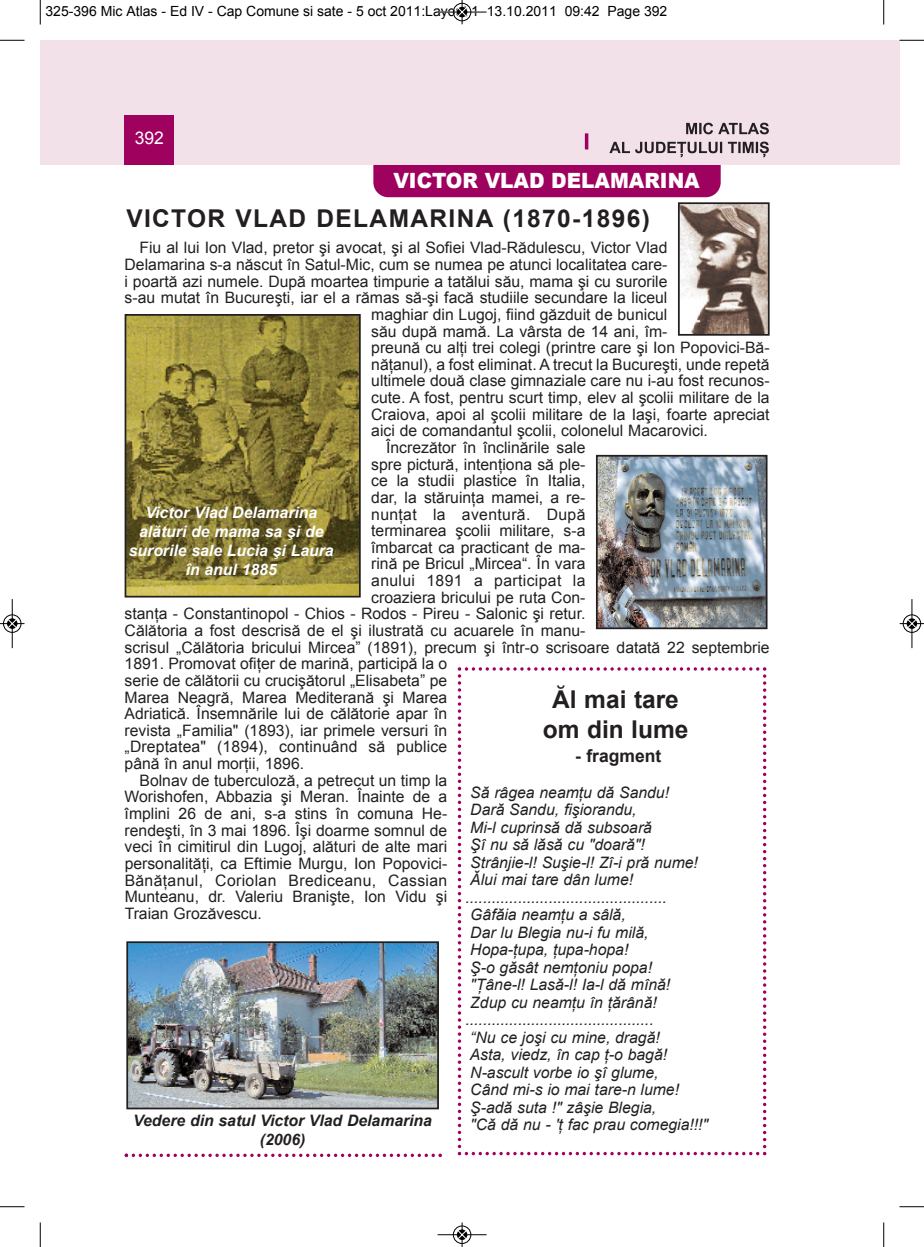
<style>
.page{position:relative;width:924px;height:1247px;background:#fff}
.page>*{position:absolute;margin:0;border:0;box-sizing:border-box;transform-origin:0 0}
.t1{font:700 24.5px "Arial";letter-spacing:.055em;color:#231f20}
.t2{font:700 24.5px/29.4px "Arial";color:#231f20;text-align:center}
.t3{font:900 21px "Arial";color:#fff;scale:.95 1}
.t4{font:700 17.5px "Arial";color:#231f20}
.t5{font:17.5px "Arial";color:#fff}
.t6{font:15.75px "Arial";color:#231f20}
.t7{font:italic 15.75px "Arial";color:#231f20}
.t8{font:15.75px "Arial";letter-spacing:.02em;color:#231f20}
.t9{font:italic 700 15.75px/18.9px "Arial";color:#fff;text-align:center}
.t10{font:italic 700 15.75px/18.9px "Arial";color:#231f20;text-align:center}
.t11{font:14px "Arial";color:#000}
</style>
<div class="page">
<div style="left:884px;top:40px;width:15px;height:124px;background:#f3e1e9"></div>
<div style="left:373px;top:134px;width:348px;height:63px;background:#9e015e;border-radius:15px"></div>
<div style="left:40px;top:40px;width:844px;height:124px;background:#f3e1e9"></div>
<div style="left:125px;top:115px;width:49px;height:49px;background:#9e015e"></div>
<hr style="left:585px;top:133px;width:3px;height:16px;background:#9e015e">
<svg style="left:686px;top:123px;width:83px;height:11px"></svg>
<svg style="left:609px;top:142px;width:160px;height:15px"></svg>
<img style="left:681px;top:205px;width:85px;height:127px">
<div style="left:678px;top:202px;width:91px;height:133px;border:2px solid #231f20"></div>
<img style="left:129px;top:944px;width:307px;height:162px">
<div style="left:126px;top:941px;width:313px;height:168px;border:2px solid #231f20"></div>
<img style="left:599px;top:458px;width:165px;height:168px">
<div style="left:596px;top:455px;width:171px;height:174px;border:2px solid #231f20"></div>
<svg style="left:458px;top:667px;width:308px;height:488px"></svg>
<svg style="left:125px;top:1153px;width:317px;height:3px"></svg>
<img style="left:128px;top:317px;width:230px;height:277px">
<div style="left:125px;top:314px;width:236px;height:283px;border:2px solid #231f20"></div>
<svg style="left:40px;top:0;width:1px;height:24px"></svg>
<svg style="left:0;top:40px;width:24px;height:1px"></svg>
<svg style="left:883px;top:0;width:1px;height:24px"></svg>
<svg style="left:899px;top:40px;width:25px;height:1px"></svg>
<svg style="left:40px;top:1222px;width:1px;height:24px"></svg>
<svg style="left:0;top:1206px;width:24px;height:1px"></svg>
<svg style="left:883px;top:1222px;width:1px;height:24px"></svg>
<svg style="left:899px;top:1206px;width:25px;height:1px"></svg>
<hr style="left:438px;top:12px;width:48px;height:1px;background:#000">
<div style="left:453px;top:3px;width:18px;height:18px;border:1px solid #000;border-radius:50%"></div>
<svg style="left:458px;top:0;width:8px;height:24px"></svg>
<hr style="left:438px;top:1234px;width:48px;height:1px;background:#000">
<div style="left:453px;top:1225px;width:18px;height:18px;border:1px solid #000;border-radius:50%"></div>
<svg style="left:458px;top:1222px;width:8px;height:24px"></svg>
<div style="left:3px;top:614px;width:19px;height:19px;border:1px solid #fff;border-radius:50%"></div>
<hr style="left:12px;top:599px;width:1px;height:49px;background:#000">
<div style="left:3px;top:614px;width:18px;height:18px;border:1px solid #000;border-radius:50%"></div>
<svg style="left:0;top:619px;width:24px;height:9px"></svg>
<div style="left:902px;top:614px;width:19px;height:19px;border:1px solid #fff;border-radius:50%"></div>
<hr style="left:911px;top:599px;width:1px;height:49px;background:#000">
<div style="left:903px;top:614px;width:18px;height:18px;border:1px solid #000;border-radius:50%"></div>
<svg style="left:900px;top:619px;width:24px;height:9px"></svg>
<p class="t11" style="left:46px;top:3px;width:623px">325-396 Mic Atlas - Ed IV - Cap Comune si sate - 5 oct 2011:Layout 1 13.10.2011 09:42 Page 392</p>
<p class="t5" style="left:135px;top:128px;width:31px">392</p>
<h2 class="t3" style="left:393px;top:165px;width:324px">VICTOR VLAD DELAMARINA</h2>
<h1 class="t1" style="left:126px;top:204px;width:525px">VICTOR VLAD DELAMARINA (1870-1896)</h1>
<p class="t6" style="left:139px;top:239px;width:529px">Fiu al lui Ion Vlad, pretor şi avocat, şi al Sofiei Vlad-Rădulescu, Victor Vlad</p>
<p class="t6" style="left:125px;top:256px;width:544px">Delamarina s-a născut în Satul-Mic, cum se numea pe atunci localitatea care-</p>
<p class="t6" style="left:125px;top:272px;width:544px">i poartă azi numele. După moartea timpurie a tatălui său, mama şi cu surorile</p>
<p class="t6" style="left:125px;top:289px;width:544px">s-au mutat în Bucureşti, iar el a rămas să-şi facă studiile secundare la liceul</p>
<p class="t6" style="left:371px;top:305px;width:298px">maghiar din Lugoj, fiind găzduit de bunicul</p>
<p class="t6" style="left:371px;top:322px;width:298px">său după mamă. La vârsta de 14 ani, îm-</p>
<p class="t6" style="left:371px;top:339px;width:400px">preună cu alţi trei colegi (printre care şi Ion Popovici-Bă-</p>
<p class="t6" style="left:371px;top:355px;width:400px">năţanul), a fost eliminat. A trecut la Bucureşti, unde repetă</p>
<p class="t6" style="left:371px;top:372px;width:400px">ultimele două clase gimnaziale care nu i-au fost recunos-</p>
<p class="t6" style="left:371px;top:389px;width:400px">cute. A fost, pentru scurt timp, elev al şcolii militare de la</p>
<p class="t6" style="left:371px;top:405px;width:400px">Craiova, apoi al şcolii militare de la Iaşi, foarte apreciat</p>
<p class="t6" style="left:371px;top:422px;width:338px">aici de comandantul şcolii, colonelul Macarovici.</p>
<p class="t6" style="left:386px;top:438px;width:201px">Încrezător în înclinările sale</p>
<p class="t6" style="left:371px;top:455px;width:216px">spre pictură, intenţiona să ple-</p>
<p class="t6" style="left:371px;top:472px;width:216px">ce la studii plastice în Italia,</p>
<p class="t6" style="left:371px;top:488px;width:216px">dar, la stăruinţa mamei, a re-</p>
<p class="t8" style="left:371px;top:505px;width:216px">nunţat la aventură. După</p>
<p class="t6" style="left:371px;top:522px;width:216px">terminarea şcolii militare, s-a</p>
<p class="t6" style="left:371px;top:538px;width:216px">îmbarcat ca practicant de ma-</p>
<p class="t6" style="left:371px;top:555px;width:216px">rină pe Bricul „Mircea“. În vara</p>
<p class="t8" style="left:371px;top:571px;width:216px">anului 1891 a participat la</p>
<p class="t6" style="left:371px;top:588px;width:216px">croaziera bricului pe ruta Con-</p>
<p class="t6" style="left:125px;top:605px;width:462px">stanţa - Constantinopol - Chios - Rodos - Pireu - Salonic şi retur.</p>
<p class="t6" style="left:125px;top:621px;width:462px">Călătoria a fost descrisă de el şi ilustrată cu acuarele în manu-</p>
<p class="t6" style="left:125px;top:638px;width:646px">scrisul „Călătoria bricului Mircea” (1891), precum şi într-o scrisoare datată 22 septembrie</p>
<p class="t6" style="left:125px;top:655px;width:324px">1891. Promovat ofiţer de marină, participă la o</p>
<p class="t6" style="left:125px;top:671px;width:324px">serie de călătorii cu crucişătorul „Elisabeta” pe</p>
<p class="t6" style="left:125px;top:688px;width:324px">Marea Neagră, Marea Mediterană şi Marea</p>
<p class="t6" style="left:125px;top:704px;width:324px">Adriatică. Însemnările lui de călătorie apar în</p>
<p class="t6" style="left:125px;top:721px;width:324px">revista „Familia" (1893), iar primele versuri în</p>
<p class="t6" style="left:125px;top:738px;width:324px">„Dreptatea" (1894), continuând să publice</p>
<p class="t6" style="left:125px;top:754px;width:181px">până în anul morţii, 1896.</p>
<p class="t6" style="left:139px;top:771px;width:309px">Bolnav de tuberculoză, a petrecut un timp la</p>
<p class="t6" style="left:125px;top:788px;width:324px">Worishofen, Abbazia şi Meran. Înainte de a</p>
<p class="t6" style="left:125px;top:804px;width:324px">împlini 26 de ani, s-a stins în comuna He-</p>
<p class="t6" style="left:125px;top:821px;width:324px">rendeşti, în 3 mai 1896. Îşi doarme somnul de</p>
<p class="t6" style="left:125px;top:837px;width:324px">veci în cimitirul din Lugoj, alături de alte mari</p>
<p class="t6" style="left:125px;top:854px;width:324px">personalităţi, ca Eftimie Murgu, Ion Popovici-</p>
<p class="t8" style="left:125px;top:871px;width:324px">Bănăţanul, Coriolan Brediceanu, Cassian</p>
<p class="t6" style="left:125px;top:887px;width:324px">Munteanu, dr. Valeriu Branişte, Ion Vidu şi</p>
<p class="t6" style="left:125px;top:904px;width:139px">Traian Grozăvescu.</p>
<p class="t9" style="left:129px;top:503px;width:206px">Victor Vlad Delamarina alături de mama sa şi de surorile sale Lucia şi Laura în anul 1885</p>
<h1 class="t2" style="left:543px;top:685px;width:147px">Ăl mai tare om din lume</h1>
<p class="t4" style="left:575px;top:746px;width:88px">- fragment</p>
<p class="t7" style="left:470px;top:783px;width:200px">Să râgea neamţu dă Sandu!</p>
<p class="t7" style="left:470px;top:800px;width:168px">Dară Sandu, fişiorandu,</p>
<p class="t7" style="left:470px;top:818px;width:183px">Mi-l cuprinsă dă subsoară</p>
<p class="t7" style="left:470px;top:835px;width:176px">Şî nu să lăsă cu "doară"!</p>
<p class="t7" style="left:470px;top:853px;width:229px">Strânjie-l! Suşie-l! Zî-i pră nume!</p>
<p class="t7" style="left:470px;top:870px;width:164px">Ălui mai tare dân lume!</p>
<p class="t7" style="left:465px;top:888px;width:203px">..............................................</p>
<p class="t7" style="left:470px;top:905px;width:157px">Gâfăia neamţu a sâlă,</p>
<p class="t7" style="left:470px;top:923px;width:180px">Dar lu Blegia nu-i fu milă,</p>
<p class="t7" style="left:470px;top:940px;width:160px">Hopa-ţupa, ţupa-hopa!</p>
<p class="t7" style="left:470px;top:958px;width:183px">Ş-o găsât nemţoniu popa!</p>
<p class="t7" style="left:470px;top:975px;width:201px">"Ţâne-l! Lasă-l! Ia-l dă mînă!</p>
<p class="t7" style="left:470px;top:993px;width:188px">Zdup cu neamţu în ţărână!</p>
<p class="t7" style="left:465px;top:1010px;width:190px">...........................................</p>
<p class="t7" style="left:470px;top:1028px;width:191px">“Nu ce joşi cu mine, dragă!</p>
<p class="t7" style="left:470px;top:1045px;width:199px">Asta, viedz, în cap ţ-o bagă!</p>
<p class="t7" style="left:470px;top:1063px;width:190px">N-ascult vorbe io şî glume,</p>
<p class="t7" style="left:470px;top:1080px;width:210px">Când mi-s io mai tare-n lume!</p>
<p class="t7" style="left:470px;top:1098px;width:187px">Ş-adă suta !" zâşie Blegia,</p>
<p class="t7" style="left:470px;top:1115px;width:239px">"Că dă nu - 'ţ fac prau comegia!!!"</p>
<p class="t10" style="left:133px;top:1111px;width:300px">Vedere din satul Victor Vlad Delamarina (2006)</p>
</div>
